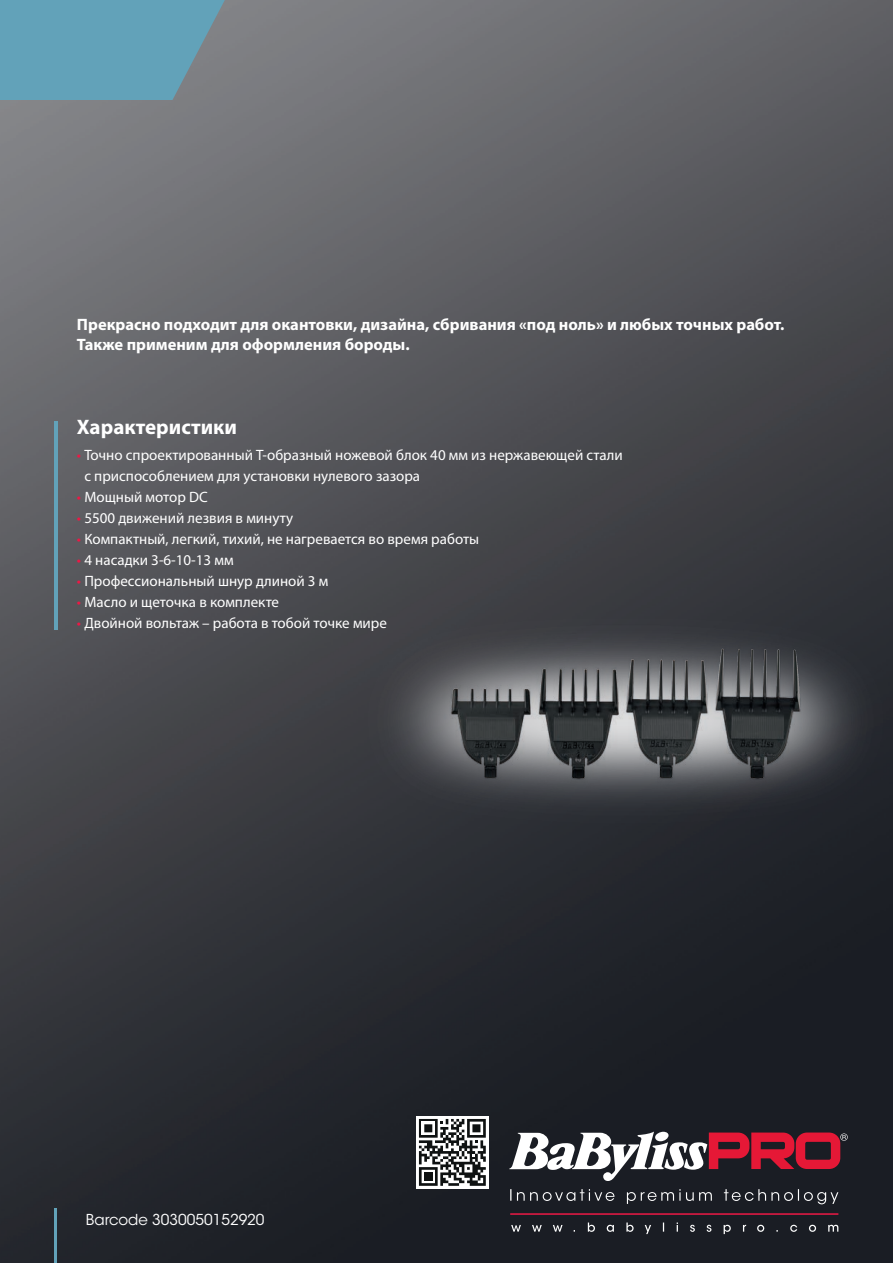
<style>
.page{position:relative;width:893px;height:1263px;background:#fff}
.page>*{position:absolute;margin:0;border:0;box-sizing:border-box;transform-origin:0 0}
.t1{font:700 21px "Myriad Pro";color:#fff}
.t2{font:700 16.5px/19.8px "Myriad Pro";color:#fff}
.t3{font:15px/21px "Myriad Pro";color:#fff}
.t4{font:15px "ITC Avant Garde Std";color:#fff}
.s1{color:#ed1845}
</style>
<div class="page">
<img style="left:0;top:0;width:893px;height:1263px">
<svg style="left:0;top:0;width:225px;height:100px;background:#659eb3"></svg>
<hr style="left:54px;top:1209px;width:3px;height:54px;background:#62a2b9">
<div style="left:416px;top:1116px;width:72px;height:72px;background:#fff"></div>
<svg style="left:419px;top:1119px;width:67px;height:67px"></svg>
<svg style="left:509px;top:1131px;width:339px;height:50px"></svg>
<hr style="left:510px;top:1213px;width:328px;height:2px;background:#ec1945">
<svg style="left:511px;top:1222px;width:327px;height:12px;background:#303339"></svg>
<svg style="left:510px;top:1189px;width:328px;height:15px;background:#383b41"></svg>
<hr style="left:54px;top:421px;width:4px;height:209px;background:#62a2b9">
<img style="left:364px;top:593px;width:528px;height:239px">
<p class="t2" style="left:77px;top:314px;width:709px">Прекрасно подходит для окантовки, дизайна, сбривания «под ноль» и любых точных работ.<br>Также применим для оформления бороды.</p>
<h1 class="t1" style="left:77px;top:413px;width:161px">Характеристики</h1>
<p class="t3" style="left:84px;top:444px;width:540px;text-indent:-7px"><span class="s1">•</span> Точно спроектированный Т-образный ножевой блок 40 мм из нержавеющей стали с приспособлением для установки нулевого зазора</p>
<p class="t3" style="left:77px;top:486px;width:132px"><span class="s1">•</span> Мощный мотор DC</p>
<p class="t3" style="left:77px;top:507px;width:218px"><span class="s1">•</span> 5500 движений лезвия в минуту</p>
<p class="t3" style="left:77px;top:528px;width:404px"><span class="s1">•</span> Компактный, легкий, тихий, не нагревается во время работы</p>
<p class="t3" style="left:77px;top:549px;width:158px"><span class="s1">•</span> 4 насадки 3-6-10-13 мм</p>
<p class="t3" style="left:77px;top:570px;width:253px"><span class="s1">•</span> Профессиональный шнур длиной 3 м</p>
<p class="t3" style="left:77px;top:591px;width:204px"><span class="s1">•</span> Масло и щеточка в комплекте</p>
<p class="t3" style="left:77px;top:612px;width:311px"><span class="s1">•</span> Двойной вольтаж – работа в тобой точке мире</p>
<p class="t4" style="left:86px;top:1210px;width:180px">Barcode 3030050152920</p>
</div>
